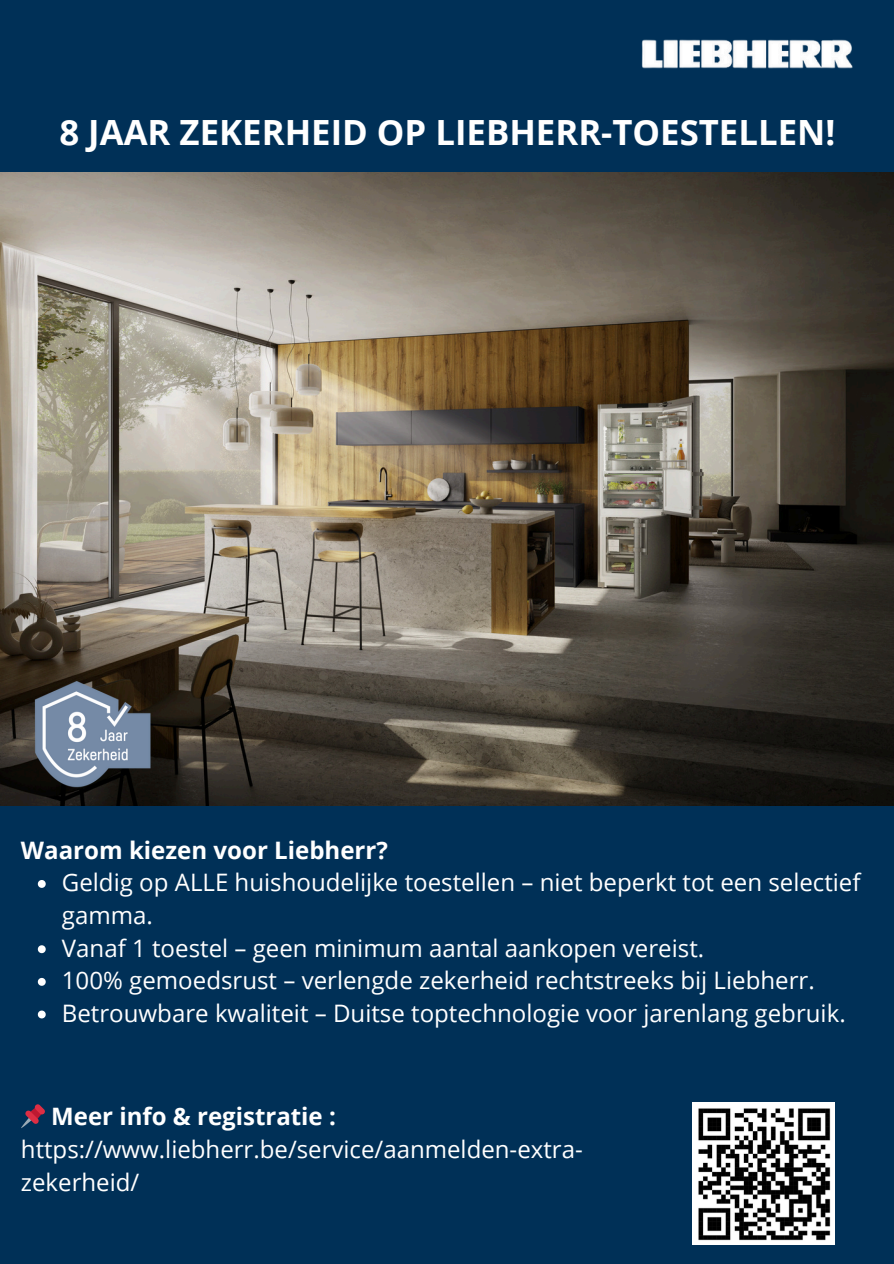
<style>
.page{position:relative;width:894px;height:1264px;background:#fff}
.page>*{position:absolute;margin:0;border:0;box-sizing:border-box;transform-origin:0 0}
.t1{font:700 34.65px "Open Sans";color:#fff}
.t2{font:24px/32.7px "Open Sans";color:#fff}
.t3{font:700 24px "Open Sans";color:#fff}
.s1{font-weight:700}
</style>
<div class="page">
<div style="left:0;top:0;width:893px;height:1263px;background:#003057"></div>
<img style="left:692px;top:1102px;width:142px;height:142px">
<img style="left:641px;top:39px;width:212px;height:30px">
<img style="left:1px;top:172px;width:892px;height:633px">
<img style="left:8px;top:679px;width:162px;height:114px">
<svg style="left:38px;top:880px;width:8px;height:7px"></svg>
<svg style="left:38px;top:945px;width:8px;height:8px"></svg>
<svg style="left:38px;top:977px;width:8px;height:8px"></svg>
<svg style="left:38px;top:1010px;width:8px;height:8px"></svg>
<p class="t1" style="left:59px;top:108px;width:777px">8 JAAR ZEKERHEID OP LIEBHERR-TOESTELLEN!</p>
<h1 class="t3" style="left:21px;top:833px;width:368px">Waarom kiezen voor Liebherr?</h1>
<p class="t2" style="left:62px;top:865px;width:800px">Geldig op ALLE huishoudelijke toestellen – niet beperkt tot een selectief gamma.</p>
<p class="t2" style="left:62px;top:930px;width:643px">Vanaf 1 toestel – geen minimum aantal aankopen vereist.</p>
<h2 class="t2" style="left:62px;top:963px;width:754px">100% gemoedsrust – verlengde zekerheid rechtstreeks bij Liebherr.</h2>
<p class="t2" style="left:62px;top:996px;width:785px">Betrouwbare kwaliteit – Duitse toptechnologie voor jarenlang gebruik.</p>
<p class="t2" style="left:21px;top:1099px;width:563px;text-indent:30px"><span class="s1">Meer info &amp; registratie : </span>https://www.liebherr.be/service/aanmelden-extra&shy;zekerheid/</p>
</div>
